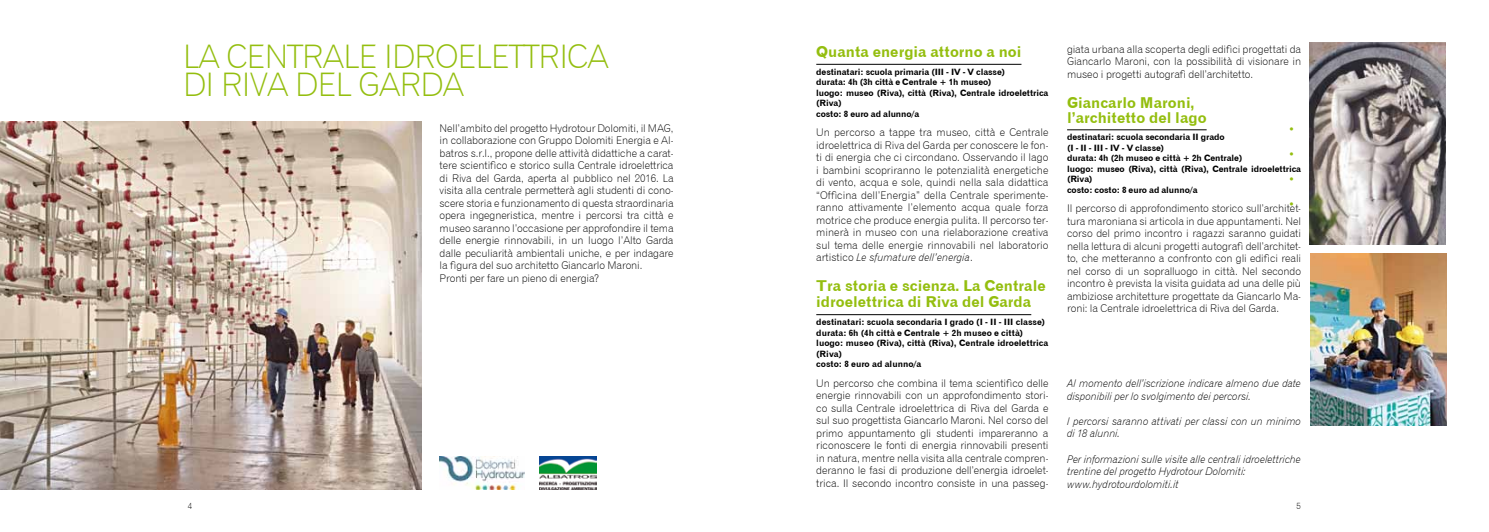
<style>
.page{position:relative;width:1489px;height:532px;background:#fff}
.page>*{position:absolute;margin:0;border:0;box-sizing:border-box;transform-origin:0 0}
.t1{font:32.5px/28.8px "Gothic 720 BT Light B";letter-spacing:-.025em;color:#94be0f}
.t2{font:15px/16.2px "Gothic 720 BT Bold B";color:#94be0f}
.t3{font:10.62px/12.5px "Gothic 720 BT Light B";letter-spacing:-.01em;color:#000;text-align:justify}
.t4{font:10.62px/12.5px "Gothic 720 BT Light Italic B";letter-spacing:-.01em;color:#000}
.t5{font:10.62px "Gothic 720 BT Roman B";color:#94be0f}
.t6{font:8.75px/10.5px "Gothic 720 BT Bold B";letter-spacing:-.01em;color:#000}
.t7{font:8.75px "Gothic 720 BT Light B";color:#000}
.s1{font-family:"Gothic 720 BT Light B"}
</style>
<div class="page">
<hr style="left:816px;top:64px;width:205px;height:1px;background:#000">
<hr style="left:816px;top:314px;width:215px;height:1px;background:#000">
<hr style="left:1067px;top:129px;width:139px;height:1px;background:#000">
<img style="left:0;top:121px;width:422px;height:368px">
<img style="left:539px;top:456px;width:57px;height:33px">
<img style="left:439px;top:456px;width:85px;height:33px">
<img style="left:1310px;top:253px;width:136px;height:172px">
<img style="left:1309px;top:43px;width:136px;height:201px">
<h1 class="t1" style="left:183px;top:41px;width:427px">LA CENTRALE IDROELETTRICA<br>DI RIVA DEL GARDA</h1>
<p class="t3" style="left:439px;top:121px;width:235px;text-align:left">Nell’ambito del progetto Hydrotour Dolomiti, il MAG, in collaborazione con Gruppo Dolomiti Energia e Al&shy;batros s.r.l., propone delle attività didattiche a carat&shy;tere scientifico e storico sulla Centrale idroelettrica di Riva del Garda, aperta al pubblico nel 2016. La visita alla centrale permetterà agli studenti di cono&shy;scere storia e funzionamento di questa straordinaria opera ingegneristica, mentre i percorsi tra città e museo saranno l’occasione per approfondire il tema delle energie rinnovabili, in un luogo l’Alto Garda dalle peculiarità ambientali uniche, e per indagare la figura del suo architetto Giancarlo Maroni.<br>Pronti per fare un pieno di energia?</p>
<h2 class="t2" style="left:816px;top:43px;width:207px">Quanta energia attorno a noi</h2>
<p class="t6" style="left:816px;top:66px;width:234px">destinatari: scuola primaria (III - IV - V classe)<br>durata: 4h (3h città e Centrale + 1h museo)<br>luogo: museo (Riva), città (Riva), Centrale idroelettrica (Riva)<br>costo: 8 euro ad alunno/a</p>
<p class="t3" style="left:816px;top:126px;width:234px">Un percorso a tappe tra museo, città e Centrale idroelettrica di Riva del Garda per conoscere le fon&shy;ti di energia che ci circondano. Osservando il lago i bambini scopriranno le potenzialità energetiche di vento, acqua e sole, quindi nella sala didattica “Officina dell’Energia” della Centrale sperimente&shy;ranno attivamente l’elemento acqua quale forza motrice che produce energia pulita. Il percorso ter&shy;minerà in museo con una rielaborazione creativa sul tema delle energie rinnovabili nel laboratorio</p>
<p class="t4" style="left:816px;top:251px;width:158px"><span class="s1">artistico</span> Le sfumature dell’energia<span class="s1">.</span></p>
<h2 class="t2" style="left:816px;top:277px;width:231px">Tra storia e scienza. La Centrale idroelettrica di Riva del Garda</h2>
<p class="t6" style="left:816px;top:316px;width:234px">destinatari: scuola secondaria I grado (I - II - III classe) durata: 6h (4h città e Centrale + 2h museo e città) luogo: museo (Riva), città (Riva), Centrale idroelettrica (Riva)<br>costo: 8 euro ad alunno/a</p>
<p class="t3" style="left:816px;top:376px;width:234px">Un percorso che combina il tema scientifico delle energie rinnovabili con un approfondimento stori&shy;co sulla Centrale idroelettrica di Riva del Garda e sul suo progettista Giancarlo Maroni. Nel corso del primo appuntamento gli studenti impareranno a riconoscere le fonti di energia rinnovabili presenti in natura, mentre nella visita alla centrale compren&shy;deranno le fasi di produzione dell’energia idroelet&shy;trica. Il secondo incontro consiste in una passeg-</p>
<p class="t3" style="left:1067px;top:43px;width:235px">giata urbana alla scoperta degli edifici progettati da Giancarlo Maroni, con la possibilità di visionare in museo i progetti autografi dell’architetto.</p>
<h2 class="t2" style="left:1067px;top:94px;width:141px;line-height:15px">Giancarlo Maroni, l’architetto del lago</h2>
<p class="t6" style="left:1067px;top:132px;width:235px">destinatari: scuola secondaria II grado<br>(I - II - III - IV - V classe)<br>durata: 4h (2h museo e città + 2h Centrale)<br>luogo: museo (Riva), città (Riva), Centrale idroelettrica (Riva)<br>costo: costo: 8 euro ad alunno/a</p>
<p class="t3" style="left:1067px;top:202px;width:235px">Il percorso di approfondimento storico sull’architet&shy;tura maroniana si articola in due appuntamenti. Nel corso del primo incontro i ragazzi saranno guidati nella lettura di alcuni progetti autografi dell’architet&shy;to, che metteranno a confronto con gli edifici reali nel corso di un sopralluogo in città. Nel secondo incontro è prevista la visita guidata ad una delle più ambiziose architetture progettate da Giancarlo Ma&shy;roni: la Centrale idroelettrica di Riva del Garda.</p>
<p class="t5" style="left:1288px;top:122px;width:8px">•</p>
<p class="t5" style="left:1288px;top:147px;width:8px">•</p>
<p class="t5" style="left:1288px;top:172px;width:8px">•</p>
<p class="t5" style="left:1288px;top:197px;width:8px">•</p>
<p class="t4" style="left:1067px;top:377px;width:235px">Al momento dell’iscrizione indicare almeno due date disponibili per lo svolgimento dei percorsi.</p>
<p class="t4" style="left:1067px;top:414px;width:235px">I percorsi saranno attivati per classi con un minimo di 18 alunni.</p>
<p class="t4" style="left:1067px;top:452px;width:235px">Per informazioni sulle visite alle centrali idroelettriche trentine del progetto Hydrotour Dolomiti: www.hydrotourdolomiti.it</p>
<p class="t7" style="left:188px;top:500px;width:6px">4</p>
<p class="t7" style="left:1296px;top:500px;width:6px">5</p>
</div>
